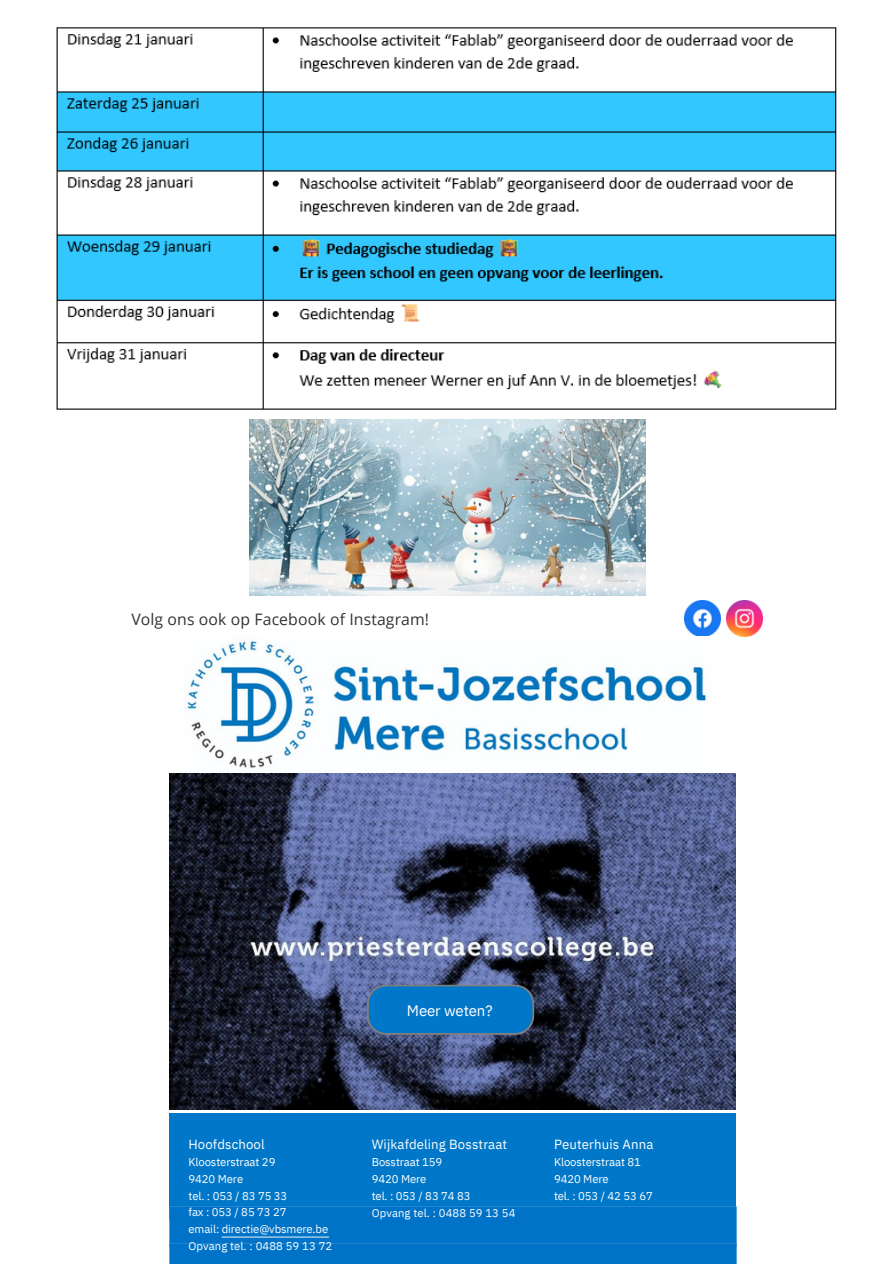
<style>
.page{position:relative;width:894px;height:1264px;background:#fff}
.page>*{position:absolute;margin:0;border:0;box-sizing:border-box;transform-origin:0 0}
.t1{font:15.75px "Open Sans";letter-spacing:.01em;color:#333}
.t2{font:15.15px "IBM Plex Sans";letter-spacing:-.01em;color:#fff}
.t3{font:13.2px "IBM Plex Sans";letter-spacing:.01em;color:#fff}
.t4{font:11.25px/17px "IBM Plex Sans";letter-spacing:-.01em;color:#fff}
.t5{font:11.25px "IBM Plex Sans";letter-spacing:.01em;color:#fff}
</style>
<div class="page">
<img style="left:684px;top:600px;width:36px;height:36px">
<img style="left:726px;top:600px;width:36px;height:36px">
<img style="left:184px;top:640px;width:522px;height:128px">
<img style="left:169px;top:773px;width:566px;height:336px">
<div style="left:169px;top:1113px;width:566px;height:106px;background:#0077c8"></div>
<svg style="left:367px;top:984px;width:167px;height:50px;background:#0c75be"></svg>
<img style="left:169px;top:1200px;width:568px;height:37px">
<div style="left:169px;top:1237px;width:568px;height:26px;background:#0073c8"></div>
<img style="left:56px;top:27px;width:781px;height:383px">
<img style="left:249px;top:420px;width:396px;height:175px">
<h1 class="t1" style="left:131px;top:608px;width:299px">Volg ons ook op Facebook of Instagram!</h1>
<h2 class="t2" style="left:407px;top:1000px;width:87px">Meer weten?</h2>
<h2 class="t3" style="left:188px;top:1135px;width:78px">Hoofdschool</h2>
<p class="t3" style="left:371px;top:1135px;width:137px">Wijkafdeling Bosstraat</p>
<p class="t3" style="left:554px;top:1135px;width:101px">Peuterhuis Anna</p>
<p class="t4" style="left:188px;top:1153px;width:88px">Kloosterstraat 29<br>9420 Mere</p>
<p class="t4" style="left:188px;top:1187px;width:100px">tel. : 053 / 83 75 33</p>
<p class="t4" style="left:188px;top:1203px;width:100px">fax : 053 / 85 73 27</p>
<p class="t4" style="left:188px;top:1220px;width:141px">email: directie@vbsmere.be</p>
<p class="t5" style="left:188px;top:1238px;width:145px">Opvang tel. : 0488 59 13 72</p>
<h1 class="t4" style="left:371px;top:1153px;width:72px">Bosstraat 159</h1>
<p class="t4" style="left:371px;top:1170px;width:56px">9420 Mere</p>
<p class="t4" style="left:371px;top:1187px;width:100px">tel. : 053 / 83 74 83</p>
<h2 class="t5" style="left:371px;top:1204px;width:145px">Opvang tel. : 0488 59 13 54</h2>
<p class="t4" style="left:554px;top:1153px;width:88px">Kloosterstraat 81<br>9420 Mere</p>
<p class="t4" style="left:554px;top:1187px;width:100px">tel. : 053 / 42 53 67</p>
</div>
